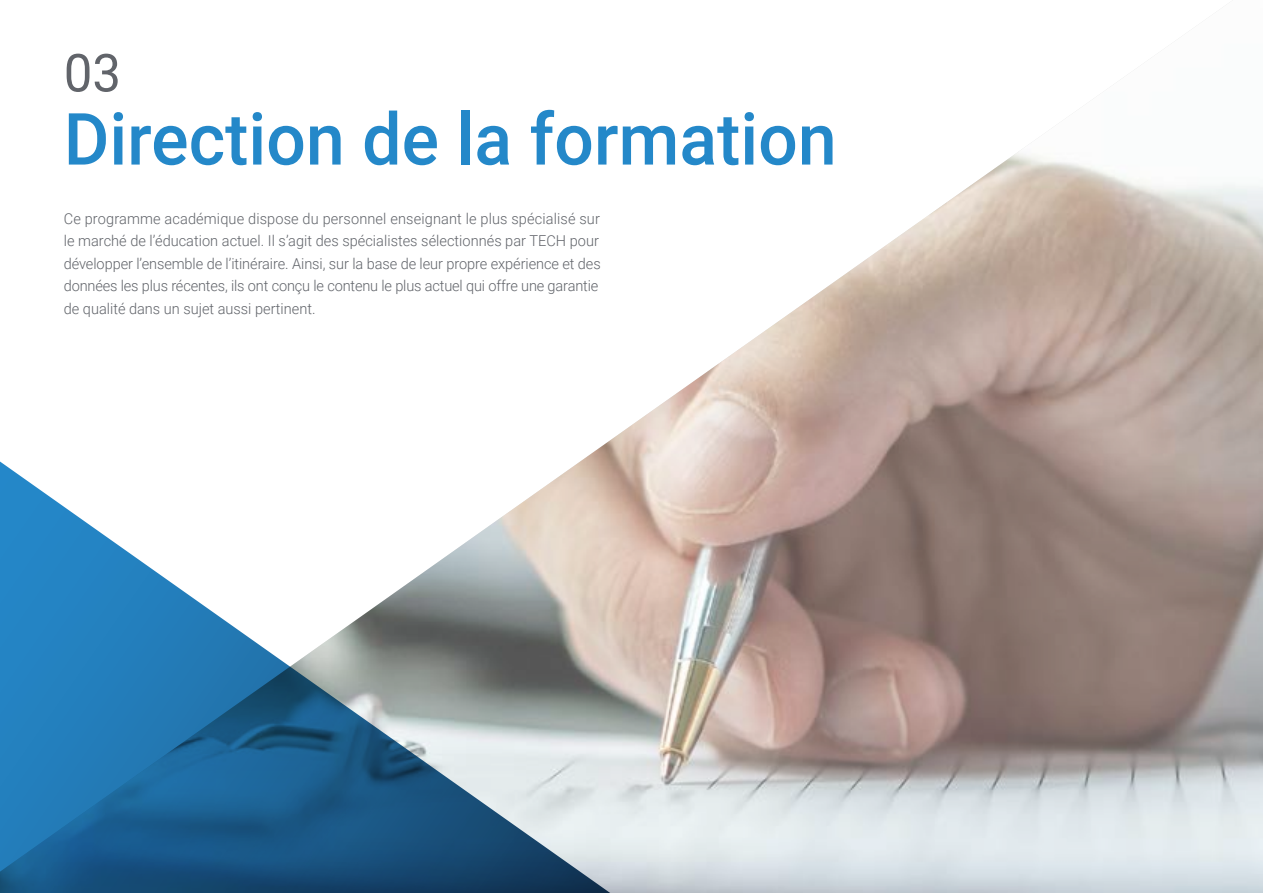
<style>
.page{position:relative;width:1263px;height:893px;background:#fff}
.page>*{position:absolute;margin:0;border:0;box-sizing:border-box;transform-origin:0 0}
.t1{font:500 72px "Roboto";color:#2488c9}
.t2{font:52.5px "Roboto";color:#61646a}
.t3{font:300 15px/22.5px "Roboto";color:#61646a}
</style>
<div class="page">
<img style="left:602px;top:149px;width:661px;height:744px">
<svg style="left:0;top:446px;width:640px;height:447px"></svg>
<h2 class="t2" style="left:64px;top:36px;width:59px">03</h2>
<h1 class="t1" style="left:64px;top:89px;width:774px">Direction de la formation</h1>
<p class="t3" style="left:64px;top:207px;width:538px">Ce programme académique dispose du personnel enseignant le plus spécialisé sur le marché de l’éducation actuel. Il s’agit des spécialistes sélectionnés par TECH pour développer l’ensemble de l’itinéraire. Ainsi, sur la base de leur propre expérience et des données les plus récentes, ils ont conçu le contenu le plus actuel qui offre une garantie de qualité dans un sujet aussi pertinent.</p>
</div>
